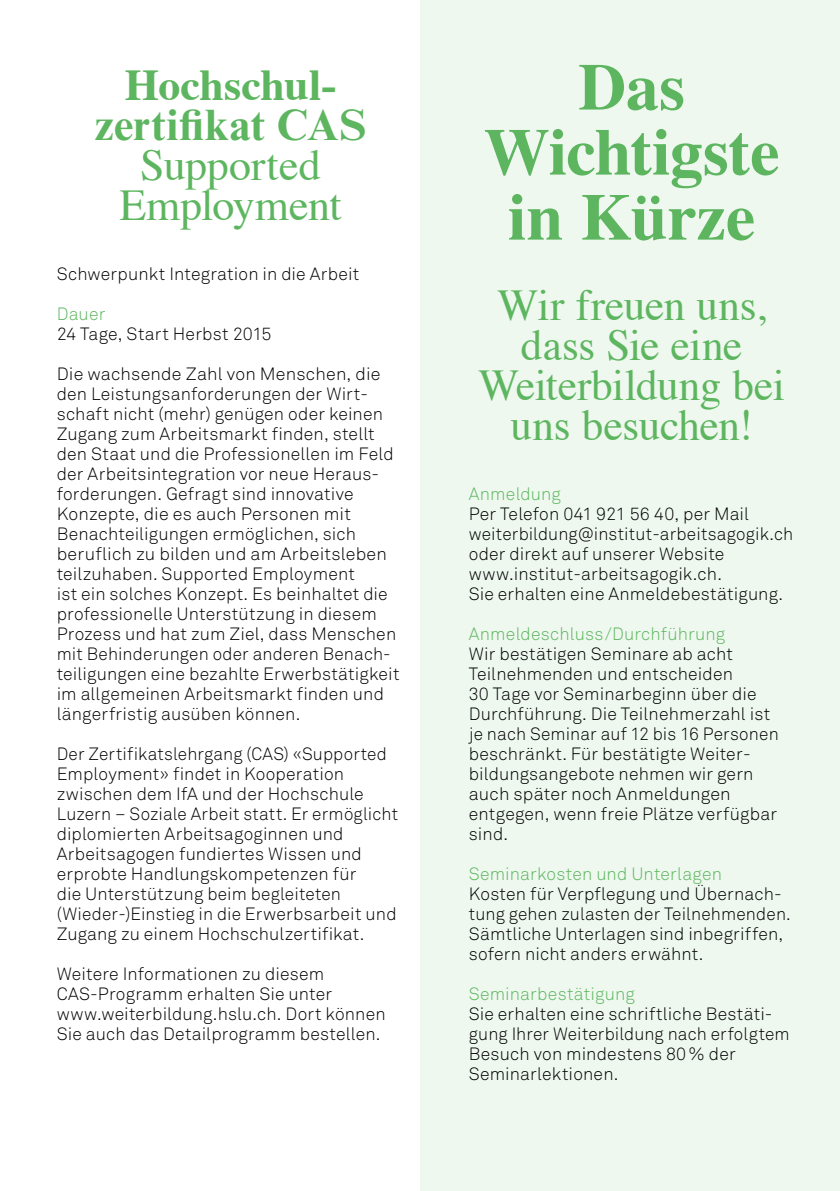
<style>
.page{position:relative;width:840px;height:1191px;background:#fff}
.page>*{position:absolute;margin:0;border:0;box-sizing:border-box;transform-origin:0 0}
.t1{font:700 66px/65px "Times";letter-spacing:-.005em;color:#5db65f;text-align:center}
.t2{font:44px/40px "Times";letter-spacing:-.01em;color:#5db65f;text-align:center}
.t3{font:700 44px "Times NRMT Std";letter-spacing:.005em;color:#5db65f}
.t4{font:700 44px "Times";letter-spacing:-.005em;color:#5db65f}
.t5{font:300 17.6px/20px "Akkurat";letter-spacing:.01em;color:#000}
.t6{font:300 17.6px "Akkurat";letter-spacing:.01em;color:#5db65f}
.s1{font-family:"Times NRMT Std"}
</style>
<div class="page">
<div style="left:420px;top:0;width:419px;height:1191px;background:#eef8ef"></div>
<h2 class="t4" style="left:125px;top:43px;width:213px">Hochschul<span class="s1">-</span></h2>
<h2 class="t3" style="left:94px;top:98px;width:273px">zertifikat CAS</h2>
<h2 class="t2" style="left:119px;top:141px;width:224px">Supported<br>Employment</h2>
<p class="t5" style="left:57px;top:264px;width:304px">Schwerpunkt Integration in die Arbeit</p>
<p class="t6" style="left:57px;top:303px;width:50px">Dauer</p>
<p class="t5" style="left:57px;top:324px;width:216px">24 Tage, Start Herbst 2015</p>
<p class="t5" style="left:57px;top:364px;width:344px">Die wachsende Zahl von Menschen, die den Leistungsanforderungen der Wirt&shy;schaft nicht (mehr) genügen oder keinen Zugang zum Arbeitsmarkt finden, stellt den Staat und die Professionellen im Feld der Arbeitsintegration vor neue Heraus&shy;forderungen. Gefragt sind innovative Konzepte, die es auch Personen mit Benachteiligungen ermöglichen, sich beruflich zu bilden und am Arbeitsleben teilzuhaben. Supported Employment<br>ist ein solches Konzept. Es beinhaltet die professionelle Unterstützung in diesem Prozess und hat zum Ziel, dass Menschen mit Behinderungen oder anderen Benach&shy;teiligungen eine bezahlte Erwerbstätigkeit im allgemeinen Arbeitsmarkt finden und längerfristig ausüben können.</p>
<p class="t5" style="left:57px;top:744px;width:343px">Der Zertifikatslehrgang (CAS) «Supported Employment» findet in Kooperation zwischen dem IfA und der Hochschule Luzern – Soziale Arbeit statt. Er ermöglicht diplomierten Arbeitsagoginnen und Arbeitsagogen fundiertes Wissen und erprobte Handlungskompetenzen für<br>die Unterstützung beim begleiteten (Wieder-)Einstieg in die Erwerbsarbeit und Zugang zu einem Hochschulzertifikat.</p>
<p class="t5" style="left:57px;top:964px;width:330px">Weitere Informationen zu diesem CAS-Programm erhalten Sie unter www.weiterbildung.hslu.ch. Dort können Sie auch das Detailprogramm bestellen.</p>
<h1 class="t1" style="left:483px;top:48px;width:297px">Das<br>Wichtigste in Kürze</h1>
<h2 class="t2" style="left:478px;top:281px;width:308px">Wir freuen uns, dass Sie eine<br>Weiterbildung bei uns besuchen!</h2>
<p class="t6" style="left:468px;top:483px;width:94px">Anmeldung</p>
<p class="t5" style="left:468px;top:504px;width:326px">Per Telefon 041 921 56 40, per Mail weiterbildung@institut-arbeitsagogik.ch oder direkt auf unserer Website www.institut-arbeitsagogik.ch.<br>Sie erhalten eine Anmeldebestätigung.</p>
<p class="t6" style="left:468px;top:623px;width:258px">Anmeldeschluss/Durchführung</p>
<p class="t5" style="left:468px;top:644px;width:311px">Wir bestätigen Seminare ab acht<br>Teilnehmenden und entscheiden<br>30 Tage vor Seminarbeginn über die<br>Durchführung. Die Teilnehmerzahl ist je nach Seminar auf 12 bis 16 Personen beschränkt. Für bestätigte Weiter&shy;bildungsangebote nehmen wir gern auch später noch Anmeldungen entgegen, wenn freie Plätze verfügbar sind.</p>
<p class="t6" style="left:468px;top:863px;width:255px">Seminarkosten und Unterlagen</p>
<p class="t5" style="left:468px;top:884px;width:323px">Kosten für Verpflegung und Übernach&shy;tung gehen zulasten der Teilnehmenden.<br>Sämtliche Unterlagen sind inbegriffen, sofern nicht anders erwähnt.</p>
<p class="t6" style="left:468px;top:983px;width:167px">Seminarbestätigung</p>
<p class="t5" style="left:468px;top:1004px;width:322px">Sie erhalten eine schriftliche Bestäti&shy;gung Ihrer Weiterbildung nach erfolgtem Besuch von mindestens 80 % der Seminarlektionen.</p>
</div>
